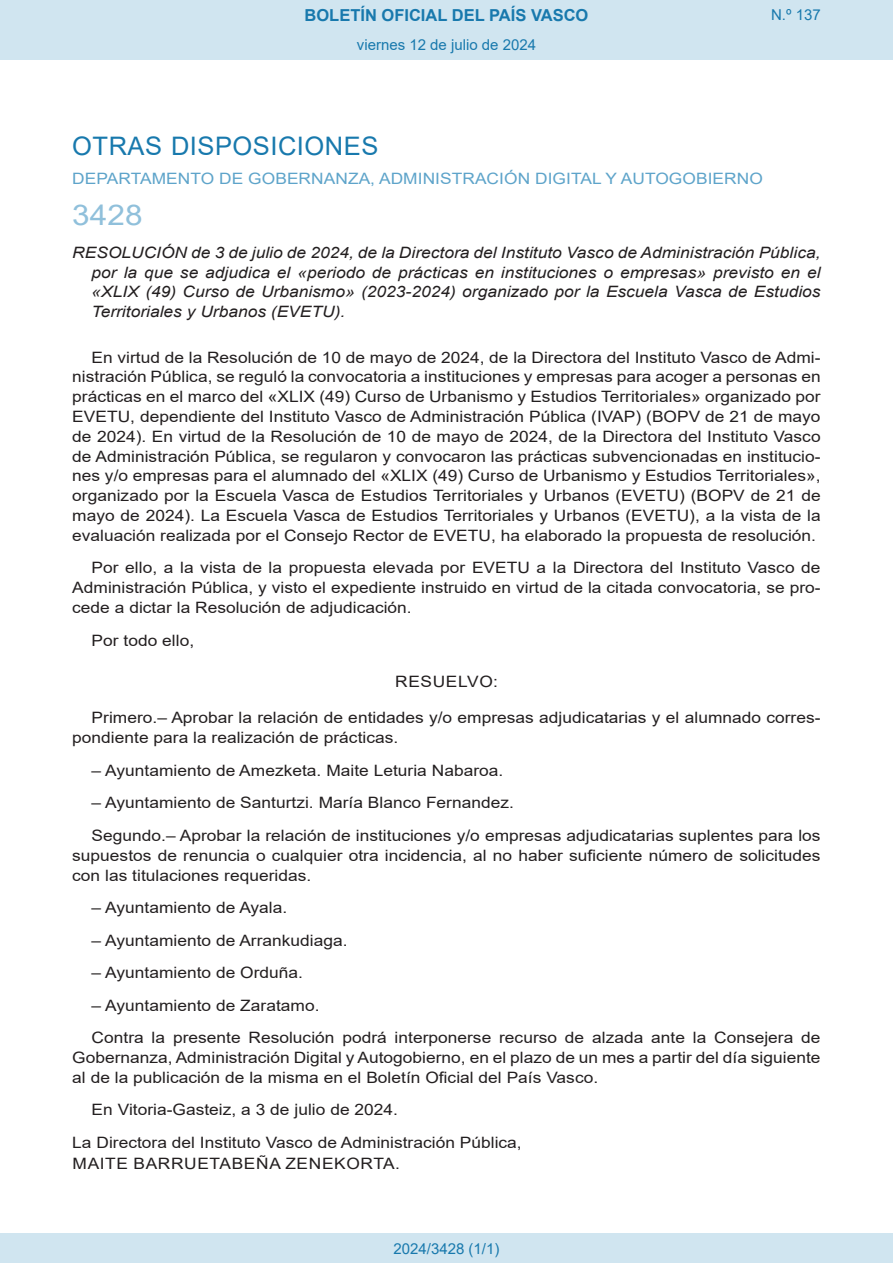
<style>
.page{position:relative;width:893px;height:1263px;background:#fff}
.page>*{position:absolute;margin:0;border:0;box-sizing:border-box;transform-origin:0 0}
.BOPVOrden{font:28.5px "Arial";color:#90c0db;scale:1.11 1}
.BOPVSeccion{font:25.5px "Arial";letter-spacing:.02em;color:#1879ad}
.t1{font:700 16.5px "Arial";color:#1879ad}
.BOPVDetalle{font:15.6px/19.8px "Arial";color:#231f20;text-align:justify;scale:1.11 1}
.BOPVTitulo{font:italic 15.6px/19.8px "Arial";color:#231f20;text-align:justify;scale:1.11 1}
.BOPVOrganismo{font:15.6px "Arial";letter-spacing:.005em;color:#5ea4ca;scale:1.11 1}
.BOPVFirmaPuesto{font:15.6px "Arial";color:#231f20;scale:1.11 1}
.BOPVFirmaLugFec{font:15.6px "Arial";color:#231f20;scale:1.11 1}
.BOPVFirmaNombre{font:15.6px "Arial";letter-spacing:.035em;color:#231f20;scale:1.11 1}
.BOPVClave{font:15.6px "Arial";letter-spacing:.035em;color:#231f20;scale:1.11 1}
.Paginacion_Centro{font:15px "Arial";color:#1879ad}
</style>
<div class="page">
<div style="left:0;top:0;width:893px;height:60px;background:#d0e5f0"></div>
<div style="left:0;top:1233px;width:893px;height:30px;background:#d0e5f0"></div>
<p class="t1" style="left:305px;top:3px;width:285px">BOLETÍN OFICIAL DEL PAÍS VASCO</p>
<p class="Paginacion_Centro" style="left:357px;top:35px;width:181px">viernes 12 de julio de 2024</p>
<p class="Paginacion_Centro" style="left:771px;top:5px;width:51px">N.º 137</p>
<p class="BOPVSeccion" style="left:72px;top:128px;width:308px">OTRAS DISPOSICIONES</p>
<p class="BOPVOrganismo" style="left:72px;top:167px;width:624px">DEPARTAMENTO DE GOBERNANZA, ADMINISTRACIÓN DIGITAL Y AUTOGOBIERNO</p>
<p class="BOPVOrden" style="left:72px;top:196px;width:65px">3428</p>
<p class="BOPVTitulo" style="left:92px;top:243px;width:658px;text-indent:-19px">RESOLUCIÓN de 3 de julio de 2024, de la Directora del Instituto Vasco de Administración Pública, por la que se adjudica el «periodo de prácticas en instituciones o empresas» previsto en el «XLIX (49) Curso de Urbanismo» (2023-2024) organizado por la Escuela Vasca de Estudios Territoriales y Urbanos (EVETU).</p>
<p class="BOPVDetalle" style="left:72px;top:347px;width:676px;text-indent:19px">En virtud de la Resolución de 10 de mayo de 2024, de la Directora del Instituto Vasco de Admi&shy;nistración Pública, se reguló la convocatoria a instituciones y empresas para acoger a personas en prácticas en el marco del «XLIX (49) Curso de Urbanismo y Estudios Territoriales» organizado por EVETU, dependiente del Instituto Vasco de Administración Pública (IVAP) (BOPV de 21 de mayo de 2024). En virtud de la Resolución de 10 de mayo de 2024, de la Directora del Instituto Vasco de Administración Pública, se regularon y convocaron las prácticas subvencionadas en institucio&shy;nes y/o empresas para el alumnado del «XLIX (49) Curso de Urbanismo y Estudios Territoriales», organizado por la Escuela Vasca de Estudios Territoriales y Urbanos (EVETU) (BOPV de 21 de mayo de 2024). La Escuela Vasca de Estudios Territoriales y Urbanos (EVETU), a la vista de la evaluación realizada por el Consejo Rector de EVETU, ha elaborado la propuesta de resolución.</p>
<p class="BOPVDetalle" style="left:72px;top:558px;width:676px;text-indent:19px">Por ello, a la vista de la propuesta elevada por EVETU a la Directora del Instituto Vasco de Administración Pública, y visto el expediente instruido en virtud de la citada convocatoria, se pro&shy;cede a dictar la Resolución de adjudicación.</p>
<p class="BOPVDetalle" style="left:92px;top:630px;width:94px">Por todo ello,</p>
<p class="BOPVClave" style="left:395px;top:670px;width:94px">RESUELVO:</p>
<p class="BOPVDetalle" style="left:72px;top:708px;width:676px;text-indent:19px">Primero.– Aprobar la relación de entidades y/o empresas adjudicatarias y el alumnado corres&shy;pondiente para la realización de prácticas.</p>
<p class="BOPVDetalle" style="left:92px;top:760px;width:372px">– Ayuntamiento de Amezketa. Maite Leturia Nabaroa.</p>
<p class="BOPVDetalle" style="left:92px;top:793px;width:382px">– Ayuntamiento de Santurtzi. María Blanco Fernandez.</p>
<p class="BOPVDetalle" style="left:72px;top:825px;width:676px;text-indent:19px">Segundo.– Aprobar la relación de instituciones y/o empresas adjudicatarias suplentes para los supuestos de renuncia o cualquier otra incidencia, al no haber suficiente número de solicitudes con las titulaciones requeridas.</p>
<p class="BOPVDetalle" style="left:92px;top:897px;width:178px">– Ayuntamiento de Ayala.</p>
<p class="BOPVDetalle" style="left:92px;top:930px;width:232px">– Ayuntamiento de Arrankudiaga.</p>
<p class="BOPVDetalle" style="left:92px;top:963px;width:192px">– Ayuntamiento de Orduña.</p>
<p class="BOPVDetalle" style="left:92px;top:995px;width:207px">– Ayuntamiento de Zaratamo.</p>
<p class="BOPVDetalle" style="left:72px;top:1028px;width:676px;text-indent:19px">Contra la presente Resolución podrá interponerse recurso de alzada ante la Consejera de Gobernanza, Administración Digital y Autogobierno, en el plazo de un mes a partir del día siguiente al de la publicación de la misma en el Boletín Oficial del País Vasco.</p>
<p class="BOPVFirmaLugFec" style="left:92px;top:1099px;width:277px">En Vitoria-Gasteiz, a 3 de julio de 2024.</p>
<p class="BOPVFirmaPuesto" style="left:72px;top:1132px;width:406px">La Directora del Instituto Vasco de Administración Pública,</p>
<p class="BOPVFirmaNombre" style="left:73px;top:1153px;width:296px">MAITE BARRUETABEÑA ZENEKORTA.</p>
<p class="Paginacion_Centro" style="left:393px;top:1238px;width:107px">2024/3428 (1/1)</p>
</div>
